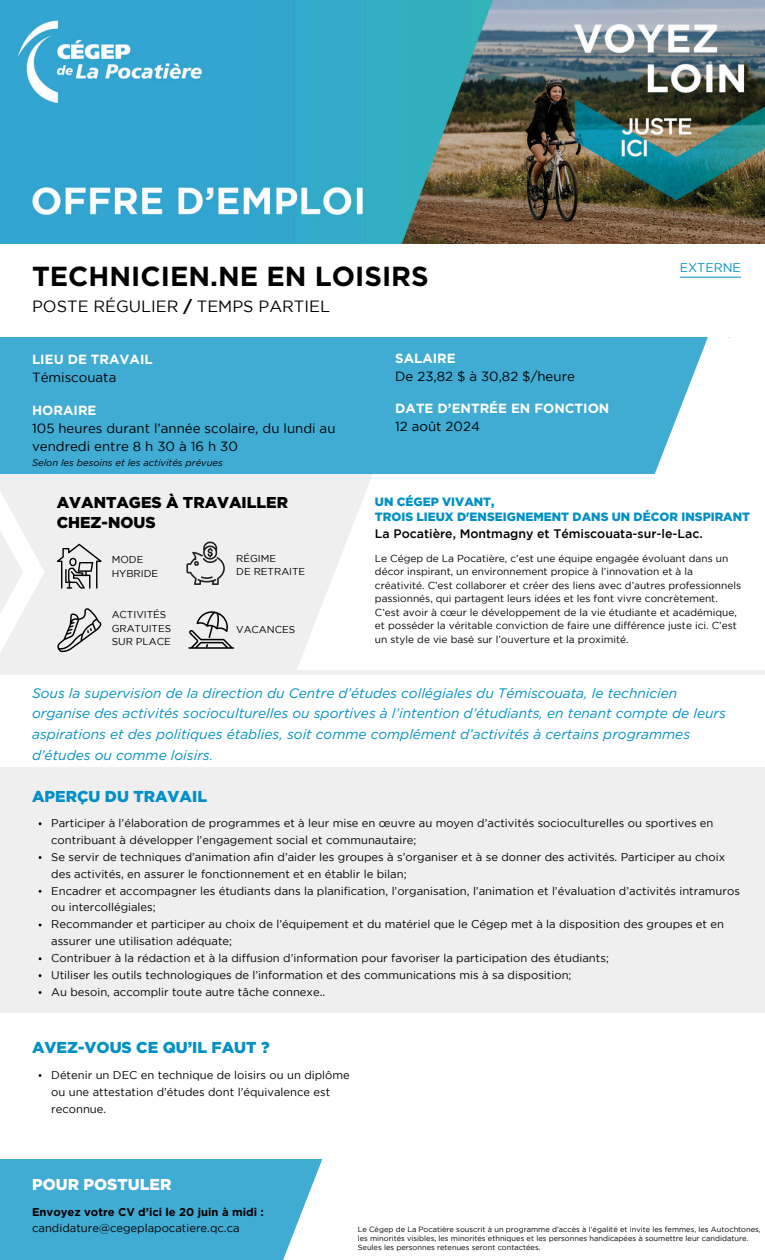
<style>
.page{position:relative;width:765px;height:1260px;background:#fff}
.page>*{position:absolute;margin:0;border:0;box-sizing:border-box;transform-origin:0 0}
.t1{font:700 27.5px "Gotham";color:#000}
.t2{font:16.25px "Gotham";color:#000}
.t3{font:900 15.75px "Gotham";color:#0090c5}
.t4{font:900 15.75px/20.6px "Gotham";color:#000}
.t5{font:900 15.75px "Gotham";color:#fff}
.t6{font:italic 13.75px/20.6px "Gotham";color:#0090c5}
.t7{font:13.25px/18.2px "Gotham";color:#000}
.t8{font:700 13.25px/18.2px "Gotham";color:#fff}
.t9{font:12.5px "Gotham";color:#0090c5}
.t10{font:500 12.38px "Gotham";color:#000}
.t11{font:900 12px "Gotham";color:#0090c5}
.t12{font:11.25px/16.9px "Gotham";color:#000}
.t13{font:700 11.25px "Gotham";color:#000}
.t14{font:10.12px/13.5px "Gotham";color:#000}
.t15{font:10px "Gotham";color:#000}
.t16{font:italic 9.5px "Gotham";color:#000}
.t17{font:7.5px "Gotham";color:#000}
.s1{font-weight:700}
.s2{font-weight:400;color:#000}
.s3{font-weight:700;color:#fff}
</style>
<div class="page">
<div style="left:0;top:474px;width:373px;height:197px;background:#efefef"></div>
<svg style="left:297px;top:475px;width:76px;height:195px;fill:#fdfdfd"></svg>
<div style="left:0;top:767px;width:765px;height:246px;background:#efefef"></div>
<div style="left:0;top:338px;width:729px;height:136px;background:#40abd3"></div>
<svg style="left:652px;top:337px;width:78px;height:137px"></svg>
<div style="left:0;top:1159px;width:335px;height:101px;background:#40abd3"></div>
<svg style="left:283px;top:1159px;width:52px;height:101px"></svg>
<svg style="left:0;top:492px;width:44px;height:160px"></svg>
<svg style="left:57px;top:544px;width:45px;height:45px"></svg>
<svg style="left:57px;top:608px;width:45px;height:44px"></svg>
<svg style="left:186px;top:542px;width:39px;height:43px"></svg>
<svg style="left:188px;top:611px;width:46px;height:38px"></svg>
<div style="left:0;top:670px;width:765px;height:5px;background:#efefef"></div>
<hr style="left:680px;top:277px;width:61px;height:1px;background:#0090c5">
<img style="left:0;top:0;width:765px;height:243px">
<p class="t1" style="left:32px;top:260px;width:398px">TECHNICIEN.NE EN LOISIRS</p>
<p class="t2" style="left:32px;top:300px;width:300px">POSTE RÉGULIER <span class="s1">/</span> TEMPS PARTIEL</p>
<p class="t8" style="left:32px;top:350px;width:122px">LIEU DE TRAVAIL<br><span class="s2">Témiscouata</span></p>
<p class="t7" style="left:32px;top:402px;width:305px"><span class="s3">HORAIRE<br></span>105 heures durant l’année scolaire, du lundi au vendredi entre 8 h 30 à 16 h 30</p>
<p class="t16" style="left:32px;top:457px;width:192px">Selon les besoins et les activités prévues</p>
<p class="t7" style="left:395px;top:350px;width:181px;line-height:17.8px"><span class="s3">SALAIRE<br></span>De 23,82 $ à 30,82 $/heure</p>
<p class="t8" style="left:395px;top:400px;width:216px;line-height:17.8px">DATE D’ENTRÉE EN FONCTION<br><span class="s2">12 août 2024</span></p>
<h2 class="t9" style="left:680px;top:263px;width:63px">EXTERNE</h2>
<p class="t4" style="left:57px;top:492px;width:233px">AVANTAGES À TRAVAILLER<br>CHEZ-NOUS</p>
<p class="t15" style="left:112px;top:556px;width:33px">MODE</p>
<p class="t15" style="left:112px;top:569px;width:48px">HYBRIDE</p>
<h5 class="t15" style="left:236px;top:555px;width:42px">RÉGIME</h5>
<h2 class="t15" style="left:236px;top:568px;width:71px">DE RETRAITE</h2>
<p class="t15" style="left:112px;top:611px;width:56px">ACTIVITÉS</p>
<p class="t15" style="left:112px;top:625px;width:61px">GRATUITES</p>
<p class="t15" style="left:112px;top:638px;width:61px">SUR PLACE</p>
<p class="t15" style="left:236px;top:625px;width:61px">VACANCES</p>
<p class="t11" style="left:375px;top:495px;width:121px">UN CÉGEP VIVANT,</p>
<p class="t11" style="left:375px;top:510px;width:377px">TROIS LIEUX D'ENSEIGNEMENT DANS UN DÉCOR INSPIRANT</p>
<p class="t10" style="left:375px;top:529px;width:329px">La Pocatière, Montmagny et Témiscouata-sur-le-Lac.</p>
<p class="t14" style="left:375px;top:552px;width:368px">Le Cégep de La Pocatière, c’est une équipe engagée évoluant dans un décor inspirant, un environnement propice à l’innovation et à la créativité. C’est collaborer et créer des liens avec d’autres professionnels passionnés, qui partagent leurs idées et les font vivre concrètement.<br>C’est avoir à cœur le développement de la vie étudiante et académique, et posséder la véritable conviction de faire une différence juste ici. C’est un style de vie basé sur l’ouverture et la proximité.</p>
<p class="t6" style="left:32px;top:683px;width:695px">Sous la supervision de la direction du Centre d’études collégiales du Témiscouata, le technicien organise des activités socioculturelles ou sportives à l’intention d’étudiants, en tenant compte de leurs aspirations et des politiques établies, soit comme complément d’activités à certains programmes d’études ou comme loisirs.</p>
<h1 class="t3" style="left:32px;top:787px;width:176px">APERÇU DU TRAVAIL</h1>
<h4 class="t12" style="left:51px;top:815px;width:664px">Participer à l’élaboration de programmes et à leur mise en œuvre au moyen d’activités socioculturelles ou sportives en contribuant à développer l’engagement social et communautaire;</h4>
<h3 class="t12" style="left:51px;top:849px;width:675px">Se servir de techniques d’animation afin d’aider les groupes à s’organiser et à se donner des activités. Participer au choix des activités, en assurer le fonctionnement et en établir le bilan;</h3>
<h6 class="t12" style="left:51px;top:883px;width:690px">Encadrer et accompagner les étudiants dans la planification, l’organisation, l’animation et l’évaluation d’activités intramuros ou intercollégiales;</h6>
<h6 class="t12" style="left:51px;top:917px;width:674px">Recommander et participer au choix de l’équipement et du matériel que le Cégep met à la disposition des groupes et en assurer une utilisation adéquate;</h6>
<h6 class="t12" style="left:51px;top:950px;width:559px">Contribuer à la rédaction et à la diffusion d’information pour favoriser la participation des étudiants;</h6>
<h6 class="t12" style="left:51px;top:967px;width:522px">Utiliser les outils technologiques de l’information et des communications mis à sa disposition;</h6>
<p class="t12" style="left:51px;top:984px;width:276px">Au besoin, accomplir toute autre tâche connexe..</p>
<p class="t3" style="left:32px;top:1039px;width:239px">AVEZ-VOUS CE QU’IL FAUT ?</p>
<p class="t12" style="left:51px;top:1067px;width:300px">Détenir un DEC en technique de loisirs ou un diplôme ou une attestation d’études dont l’équivalence est reconnue.</p>
<p class="t5" style="left:32px;top:1176px;width:141px">POUR POSTULER</p>
<h2 class="t13" style="left:32px;top:1205px;width:233px">Envoyez votre CV d’ici le 20 juin à midi :</h2>
<p class="t12" style="left:32px;top:1221px;width:209px">candidature@cegeplapocatiere.qc.ca</p>
<p class="t17" style="left:358px;top:1227px;width:405px">Le Cégep de La Pocatière souscrit à un programme d’accès à l’égalité et invite les femmes, les Autochtones,</p>
<p class="t17" style="left:358px;top:1236px;width:392px">les minorités visibles, les minorités ethniques et les personnes handicapées à soumettre leur candidature.</p>
<h2 class="t17" style="left:358px;top:1244px;width:184px">Seules les personnes retenues seront contactées.</h2>
</div>
